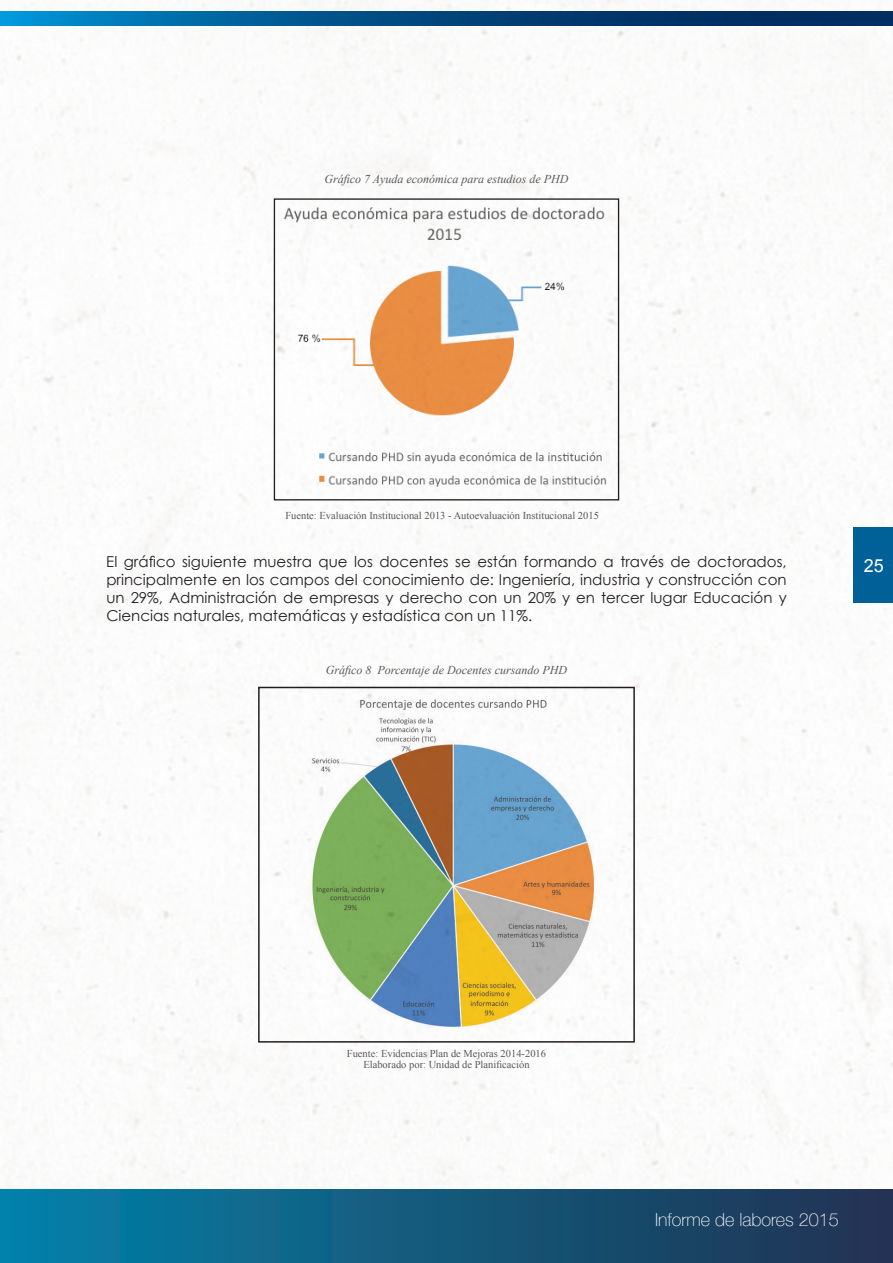
<style>
.page{position:relative;width:893px;height:1263px;background:#fff}
.page>*{position:absolute;margin:0;border:0;box-sizing:border-box;transform-origin:0 0}
.t1{font:100 18px "Helvetica Neue";color:#fff}
.t2{font:18px "Arial";color:#fff}
.t3{font:15px/18px "Century Gothic";color:#231f20;text-align:justify}
.t4{font:italic 12px "Times New Roman";color:#57585a}
.t5{font:10.5px/10.5px "Times New Roman";color:#57585a;text-align:center}
</style>
<div class="page">
<img style="left:0;top:0;width:892px;height:1190px">
<div style="left:0;top:1190px;width:893px;height:73px;background:linear-gradient(to right,#0481a9,#223150)"></div>
<div style="left:853px;top:527px;width:40px;height:75px;background:#006199"></div>
<svg style="left:0;top:11px;width:893px;height:14px;background:#004e86"></svg>
<img style="left:276px;top:200px;width:341px;height:298px">
<div style="left:274px;top:198px;width:345px;height:302px;border:1px solid #231f20"></div>
<img style="left:261px;top:690px;width:371px;height:349px">
<div style="left:258px;top:687px;width:377px;height:355px;border:2px solid #231f20"></div>
<p class="t4" style="left:324px;top:170px;width:246px">Gráfico 7 Ayuda económica para estudios de PHD</p>
<p class="t5" style="left:285px;top:510px;width:315px">Fuente: Evaluación Institucional 2013 - Autoevaluación Institucional 2015</p>
<p class="t3" style="left:106px;top:552px;width:682px">El gráfico siguiente muestra que los docentes se están formando a través de doctorados, principalmente en los campos del conocimiento de: Ingeniería, industria y construcción con un 29%, Administración de empresas y derecho con un 20% y en tercer lugar Educación y Ciencias naturales, matemáticas y estadística con un 11%.</p>
<p class="t4" style="left:326px;top:661px;width:243px">Gráfico 8 Porcentaje de Docentes cursando PHD</p>
<p class="t2" style="left:864px;top:554px;width:22px">25</p>
<p class="t5" style="left:347px;top:1048px;width:201px">Fuente: Evidencias Plan de Mejoras 2014-2016<br>Elaborado por: Unidad de Planificación</p>
<p class="t1" style="left:655px;top:1206px;width:185px">Informe de labores 2015</p>
</div>
